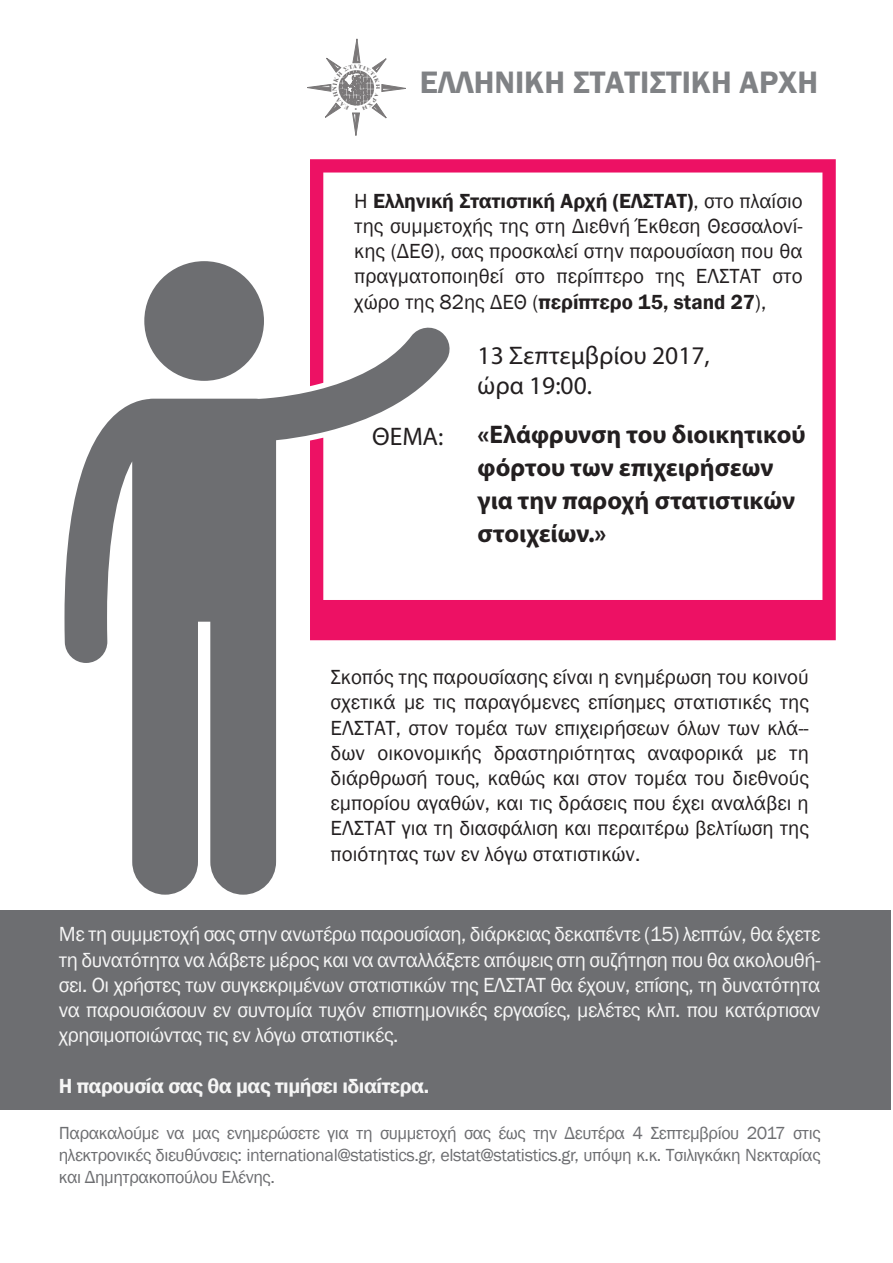
<style>
.page{position:relative;width:893px;height:1263px;background:#fff}
.page>*{position:absolute;margin:0;border:0;box-sizing:border-box;transform-origin:0 0}
.t1{font:600 31.95px "Franklin Gothic";color:#808285}
.t2{font:700 25.5px/33px "Myriad Pro";color:#231f20}
.t3{font:25.5px/30px "Myriad Pro";color:#231f20}
.t4{font:21px/25.2px "Franklin Gothic";color:#231f20;text-align:justify}
.t5{font:21px/25.2px "Franklin Gothic";letter-spacing:-.02em;color:#f5f5f5;text-align:justify}
.t6{font:600 21px "Franklin Gothic";letter-spacing:-.02em;color:#f5f5f5}
.t7{font:18px/21.6px "Franklin Gothic";letter-spacing:-.02em;color:#6d6e71;text-align:justify}
.s1{font-weight:600}
</style>
<div class="page">
<svg style="left:310px;top:159px;width:526px;height:481px"></svg>
<svg style="left:64px;top:325px;width:388px;height:570px"></svg>
<div style="left:144px;top:261px;width:120px;height:120px;background:#6d6e71;border-radius:50%"></div>
<div style="left:0;top:910px;width:891px;height:199px;background:#6d6e71"></div>
<svg style="left:307px;top:39px;width:99px;height:97px"></svg>
<h1 class="t1" style="left:420px;top:63px;width:400px">ΕΛΛΗΝΙΚΗ ΣΤΑΤΙΣΤΙΚΗ ΑΡΧΗ</h1>
<p class="t4" style="left:354px;top:189px;width:450px">Η <span class="s1">Ελληνική Στατιστική Αρχή (ΕΛΣΤΑΤ)</span>, στο πλαίσιο της συμμετοχής της στη Διεθνή Έκθεση Θεσσαλονί&shy;κης (ΔΕΘ), σας προσκαλεί στην παρουσίαση που θα πραγματοποιηθεί στο περίπτερο της ΕΛΣΤΑΤ στο χώρο της 82ης ΔΕΘ (<span class="s1">περίπτερο 15, stand 27</span>),</p>
<p class="t3" style="left:372px;top:421px;width:73px">ΘΕΜΑ:</p>
<p class="t3" style="left:478px;top:340px;width:234px">13 Σεπτεμβρίου 2017, ώρα 19:00.</p>
<p class="t2" style="left:478px;top:417px;width:329px">«Ελάφρυνση του διοικητικού φόρτου των επιχειρήσεων για την παροχή στατιστικών στοιχείων.»</p>
<p class="t4" style="left:331px;top:665px;width:480px">Σκοπός της παρουσίασης είναι η ενημέρωση του κοινού σχετικά με τις παραγόμενες επίσημες στατιστικές της ΕΛΣΤΑΤ, στον τομέα των επιχειρήσεων όλων των κλά-- δων οικονομικής δραστηριότητας αναφορικά με τη διάρθρωσή τους, καθώς και στον τομέα του διεθνούς εμπορίου αγαθών, και τις δράσεις που έχει αναλάβει η ΕΛΣΤΑΤ για τη διασφάλιση και περαιτέρω βελτίωση της ποιότητας των εν λόγω στατιστικών.</p>
<p class="t5" style="left:59px;top:922px;width:763px">Με τη συμμετοχή σας στην ανωτέρω παρουσίαση, διάρκειας δεκαπέντε (15) λεπτών, θα έχετε τη δυνατότητα να λάβετε μέρος και να ανταλλάξετε απόψεις στη συζήτηση που θα ακολουθή&shy;σει. Οι χρήστες των συγκεκριμένων στατιστικών της ΕΛΣΤΑΤ θα έχουν, επίσης, τη δυνατότητα να παρουσιάσουν εν συντομία τυχόν επιστημονικές εργασίες, μελέτες κλπ. που κατάρτισαν χρησιμοποιώντας τις εν λόγω στατιστικές.</p>
<p class="t6" style="left:59px;top:1073px;width:372px">Η παρουσία σας θα μας τιμήσει ιδιαίτερα.</p>
<p class="t7" style="left:59px;top:1123px;width:763px">Παρακαλούμε να μας ενημερώσετε για τη συμμετοχή σας έως την Δευτέρα 4 Σεπτεμβρίου 2017 στις ηλεκτρονικές διευθύνσεις: international@statistics.gr, elstat@statistics.gr, υπόψη κ.κ. Τσιλιγκάκη Νεκταρίας και Δημητρακοπούλου Ελένης.</p>
</div>
